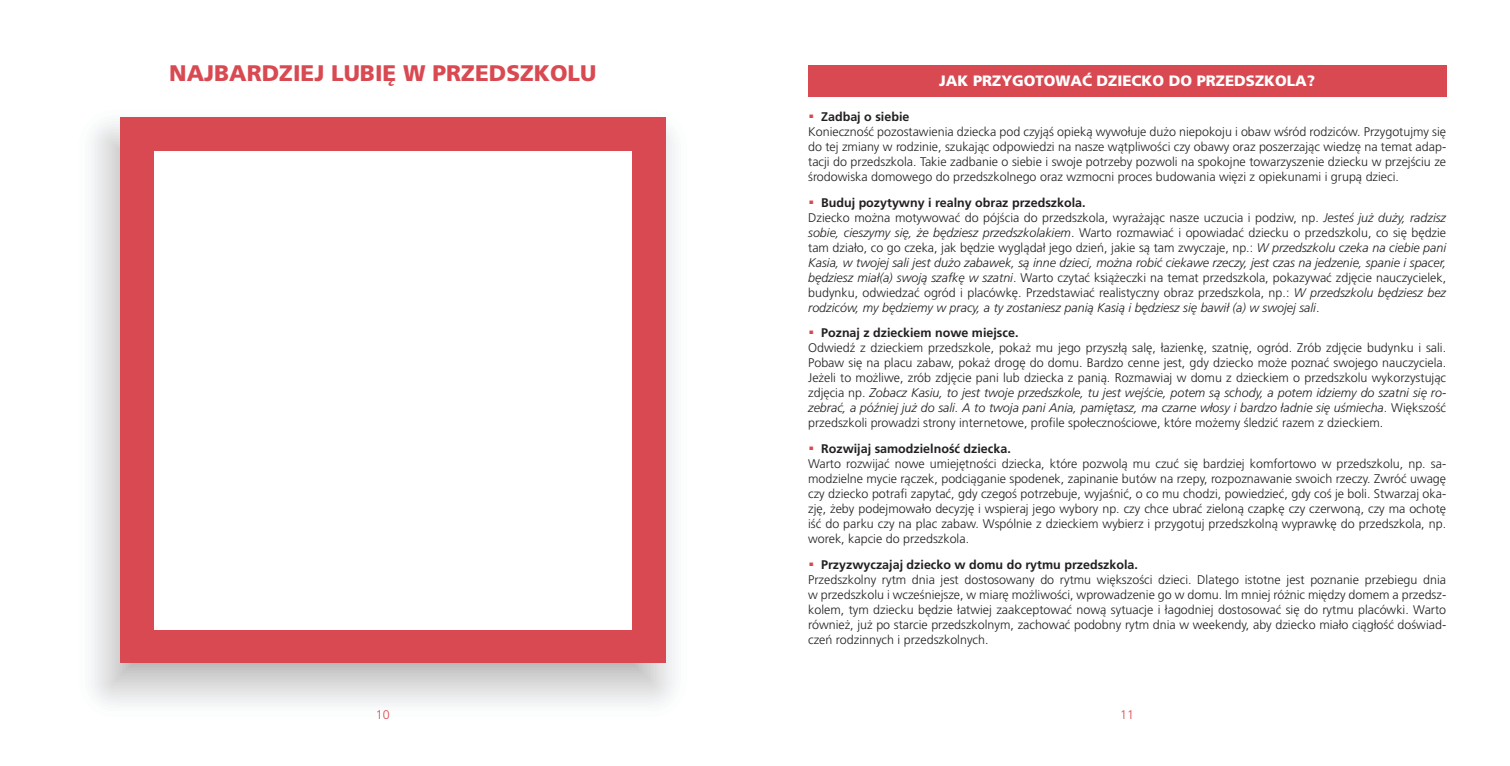
<style>
.page{position:relative;width:1510px;height:766px;background:#fff}
.page>*{position:absolute;margin:0;border:0;box-sizing:border-box;transform-origin:0 0}
.t1{font:900 22.5px "Frutiger CE";color:#d94951}
.t2{font:900 15px "Frutiger CE";color:#fff}
.t3{font:300 12.5px/15px "Frutiger CE";color:#231f20}
.t4{font:300 12.5px "Frutiger CE";color:#dc4952}
.s1{font-weight:700}
.s2{font-style:italic}
</style>
<div class="page">
<svg style="left:91px;top:117px;width:584px;height:589px"></svg>
<div style="left:120px;top:117px;width:545px;height:546px;background:#d94951"></div>
<div style="left:154px;top:151px;width:478px;height:478px;background:#fff"></div>
<div style="left:808px;top:65px;width:638px;height:32px;background:#d94951"></div>
<h1 class="t1" style="left:169px;top:59px;width:428px">NAJBARDZIEJ LUBIĘ W PRZEDSZKOLU</h1>
<p class="t2" style="left:939px;top:72px;width:377px">JAK PRZYGOTOWAĆ DZIECKO DO PRZEDSZKOLA?</p>
<p class="t3" style="left:808px;top:109px;width:639px"><sup>.</sup> <span class="s1">Zadbaj o siebie<br></span>Konieczność pozostawienia dziecka pod czyjąś opieką wywołuje dużo niepokoju i obaw wśród rodziców. Przygotujmy się do tej zmiany w rodzinie, szukając odpowiedzi na nasze wątpliwości czy obawy oraz poszerzając wiedzę na temat adap&shy;tacji do przedszkola. Takie zadbanie o siebie i swoje potrzeby pozwoli na spokojne towarzyszenie dziecku w przejściu ze środowiska domowego do przedszkolnego oraz wzmocni proces budowania więzi z opiekunami i grupą dzieci.</p>
<p class="t3" style="left:808px;top:195px;width:639px"><sup>.</sup> <span class="s1">Buduj pozytywny i realny obraz przedszkola.<br></span>Dziecko można motywować do pójścia do przedszkola, wyrażając nasze uczucia i podziw, np. <span class="s2">Jesteś już duży, radzisz sobie, cieszymy się, że będziesz przedszkolakiem</span>. Warto rozmawiać i opowiadać dziecku o przedszkolu, co się będzie tam działo, co go czeka, jak będzie wyglądał jego dzień, jakie są tam zwyczaje, np.: <span class="s2">W przedszkolu czeka na ciebie pani Kasia, w twojej sali jest dużo zabawek, są inne dzieci, można robić ciekawe rzeczy, jest czas na jedzenie, spanie i spacer, będziesz miał(a) swoją szafkę w szatni</span>. Warto czytać książeczki na temat przedszkola, pokazywać zdjęcie nauczycielek, budynku, odwiedzać ogród i placówkę. Przedstawiać realistyczny obraz przedszkola, np.: <span class="s2">W przedszkolu będziesz bez rodziców, my będziemy w pracy, a ty zostaniesz panią Kasią i będziesz się bawił (a) w swojej sali</span>.</p>
<p class="t3" style="left:808px;top:325px;width:639px"><sup>.</sup> <span class="s1">Poznaj z dzieckiem nowe miejsce.<br></span>Odwiedź z dzieckiem przedszkole, pokaż mu jego przyszłą salę, łazienkę, szatnię, ogród. Zrób zdjęcie budynku i sali.<br>Pobaw się na placu zabaw, pokaż drogę do domu. Bardzo cenne jest, gdy dziecko może poznać swojego nauczyciela.<br>Jeżeli to możliwe, zrób zdjęcie pani lub dziecka z panią. Rozmawiaj w domu z dzieckiem o przedszkolu wykorzystując zdjęcia np. <span class="s2">Zobacz Kasiu, to jest twoje przedszkole, tu jest wejście, potem są schody, a potem idziemy do szatni się ro&shy;zebrać, a później już do sali. A to twoja pani Ania, pamiętasz, ma czarne włosy i bardzo ładnie się uśmiecha</span>. Większość przedszkoli prowadzi strony internetowe, profile społecznościowe, które możemy śledzić razem z dzieckiem.</p>
<p class="t3" style="left:808px;top:441px;width:639px"><sup>.</sup> <span class="s1">Rozwijaj samodzielność dziecka.<br></span>Warto rozwijać nowe umiejętności dziecka, które pozwolą mu czuć się bardziej komfortowo w przedszkolu, np. sa&shy;modzielne mycie rączek, podciąganie spodenek, zapinanie butów na rzepy, rozpoznawanie swoich rzeczy. Zwróć uwagę czy dziecko potrafi zapytać, gdy czegoś potrzebuje, wyjaśnić, o co mu chodzi, powiedzieć, gdy coś je boli. Stwarzaj oka&shy;zję, żeby podejmowało decyzję i wspieraj jego wybory np. czy chce ubrać zieloną czapkę czy czerwoną, czy ma ochotę iść do parku czy na plac zabaw. Wspólnie z dzieckiem wybierz i przygotuj przedszkolną wyprawkę do przedszkola, np. worek, kapcie do przedszkola.</p>
<p class="t3" style="left:808px;top:556px;width:639px"><sup>.</sup> <span class="s1">Przyzwyczajaj dziecko w domu do rytmu przedszkola.<br></span>Przedszkolny rytm dnia jest dostosowany do rytmu większości dzieci. Dlatego istotne jest poznanie przebiegu dnia w przedszkolu i wcześniejsze, w miarę możliwości, wprowadzenie go w domu. Im mniej różnic między domem a przedsz&shy;kolem, tym dziecku będzie łatwiej zaakceptować nową sytuacje i łagodniej dostosować się do rytmu placówki. Warto również, już po starcie przedszkolnym, zachować podobny rytm dnia w weekendy, aby dziecko miało ciągłość doświad&shy;czeń rodzinnych i przedszkolnych.</p>
<p class="t4" style="left:376px;top:706px;width:15px">10</p>
<p class="t4" style="left:1120px;top:706px;width:15px">11</p>
</div>
